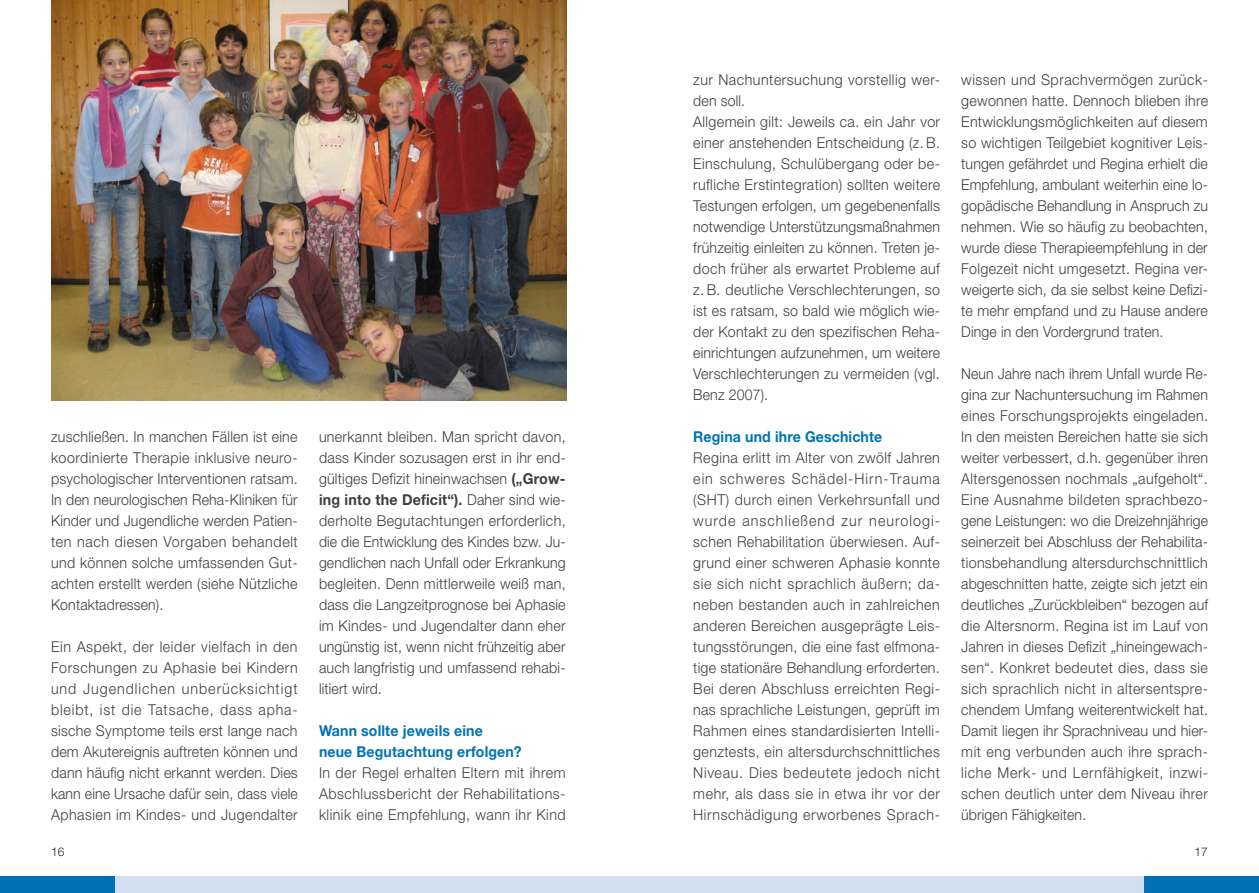
<style>
.page{position:relative;width:1259px;height:893px;background:#fff}
.page>*{position:absolute;margin:0;border:0;box-sizing:border-box;transform-origin:0 0}
.t1{font:300 15px/21px "Helvetica Neue";letter-spacing:.02em;color:#3e3e3f;text-align:justify;scale:.95 1}
.t2{font:300 15px/21px "Helvetica Neue";letter-spacing:.02em;color:#3e3e3f;text-align:justify;scale:.93 1}
.t3{font:700 15px/21px "Helvetica Neue";letter-spacing:.01em;color:#0072b4;scale:.94 1}
.t4{font:300 12px "Helvetica Neue";color:#231f20}
.s1{font-weight:700}
</style>
<div class="page">
<img style="left:51px;top:0;width:516px;height:401px">
<div style="left:0;top:876px;width:1259px;height:17px;background:#d1dff0"></div>
<div style="left:1144px;top:876px;width:115px;height:17px;background:#0072b4"></div>
<div style="left:0;top:876px;width:115px;height:17px;background:#0072b4"></div>
<p class="t1" style="left:51px;top:426px;width:261px">zuschließen. In manchen Fällen ist eine koordinierte Therapie inklusive neuro&shy;psychologischer Interventionen ratsam.<br>In den neurologischen Reha-Kliniken für Kinder und Jugendliche werden Patien&shy;ten nach diesen Vorgaben behandelt und können solche umfassenden Gut&shy;achten erstellt werden (siehe Nützliche Kontaktadressen).</p>
<p class="t1" style="left:51px;top:636px;width:261px">Ein Aspekt, der leider vielfach in den Forschungen zu Aphasie bei Kindern und Jugendlichen unberücksichtigt bleibt, ist die Tatsache, dass apha&shy;sische Symptome teils erst lange nach dem Akutereignis auftreten können und dann häufig nicht erkannt werden. Dies kann eine Ursache dafür sein, dass viele Aphasien im Kindes- und Jugendalter</p>
<p class="t1" style="left:319px;top:426px;width:261px">unerkannt bleiben. Man spricht davon, dass Kinder sozusagen erst in ihr end&shy;gültiges Defizit hineinwachsen <span class="s1">(„Grow&shy;ing into the Deficit“).</span> Daher sind wie&shy;derholte Begutachtungen erforderlich, die die Entwicklung des Kindes bzw. Ju&shy;gendlichen nach Unfall oder Erkrankung begleiten. Denn mittlerweile weiß man, dass die Langzeitprognose bei Aphasie im Kindes- und Jugendalter dann eher ungünstig ist, wenn nicht frühzeitig aber auch langfristig und umfassend rehabi&shy;litiert wird.</p>
<p class="t3" style="left:319px;top:720px;width:217px">Wann sollte jeweils eine<br>neue Begutachtung erfolgen?</p>
<p class="t1" style="left:319px;top:762px;width:261px">In der Regel erhalten Eltern mit ihrem Abschlussbericht der Rehabilitations&shy;klinik eine Empfehlung, wann ihr Kind</p>
<p class="t1" style="left:693px;top:69px;width:261px;text-align:left">zur Nachuntersuchung vorstellig wer&shy;den soll.<br>Allgemein gilt: Jeweils ca. ein Jahr vor einer anstehenden Entscheidung (z. B .<br>Einschulung, Schulübergang oder be&shy;rufliche Erstintegration) sollten weitere Testungen erfolgen, um gegebenenfalls notwendige Unterstützungsmaßnahmen frühzeitig einleiten zu können. Treten je&shy;doch früher als erwartet Probleme auf z. B . deutliche Verschlechterungen, so ist es ratsam, so bald wie möglich wie&shy;der Kontakt zu den spezifischen Reha&shy;einrichtungen aufzunehmen, um weitere Verschlechterungen zu vermeiden (vgl.<br>Benz 2007).</p>
<p class="t3" style="left:693px;top:426px;width:203px">Regina und ihre Geschichte</p>
<p class="t1" style="left:693px;top:447px;width:261px">Regina erlitt im Alter von zwölf Jahren ein schweres Schädel-Hirn-Trauma (SHT) durch einen Verkehrsunfall und wurde anschließend zur neurologi&shy;schen Rehabilitation überwiesen. Auf&shy;grund einer schweren Aphasie konnte sie sich nicht sprachlich äußern; da&shy;neben bestanden auch in zahlreichen anderen Bereichen ausgeprägte Leis&shy;tungsstörungen, die eine fast elfmona&shy;tige stationäre Behandlung erforderten.<br>Bei deren Abschluss erreichten Regi&shy;nas sprachliche Leistungen, geprüft im Rahmen eines standardisierten Intelli&shy;genztests, ein altersdurchschnittliches Niveau. Dies bedeutete jedoch nicht mehr, als dass sie in etwa ihr vor der Hirnschädigung erworbenes Sprach-</p>
<p class="t1" style="left:961px;top:69px;width:261px">wissen und Sprachvermögen zurück&shy;gewonnen hatte. Dennoch blieben ihre Entwicklungsmöglichkeiten auf diesem so wichtigen Teilgebiet kognitiver Leis&shy;tungen gefährdet und Regina erhielt die Empfehlung, ambulant weiterhin eine lo&shy;gopädische Behandlung in Anspruch zu nehmen. Wie so häufig zu beobachten, wurde diese Therapieempfehlung in der Folgezeit nicht umgesetzt. Regina ver&shy;weigerte sich, da sie selbst keine Defizi&shy;te mehr empfand und zu Hause andere Dinge in den Vordergrund traten.</p>
<p class="t2" style="left:961px;top:363px;width:267px">Neun Jahre nach ihrem Unfall wurde Re&shy;gina zur Nachuntersuchung im Rahmen eines Forschungsprojekts eingeladen.<br>In den meisten Bereichen hatte sie sich weiter verbessert, d.h. gegenüber ihren Altersgenossen nochmals „aufgeholt“.<br>Eine Ausnahme bildeten sprachbezo&shy;gene Leistungen: wo die Dreizehnjährige seinerzeit bei Abschluss der Rehabilita&shy;tionsbehandlung altersdurchschnittlich abgeschnitten hatte, zeigte sich jetzt ein deutliches „Zurückbleiben“ bezogen auf die Altersnorm. Regina ist im Lauf von Jahren in dieses Defizit „hineingewach&shy;sen“. Konkret bedeutet dies, dass sie sich sprachlich nicht in altersentspre&shy;chendem Umfang weiterentwickelt hat.<br>Damit liegen ihr Sprachniveau und hier&shy;mit eng verbunden auch ihre sprach&shy;liche Merk- und Lernfähigkeit, inzwi&shy;schen deutlich unter dem Niveau ihrer übrigen Fähigkeiten.</p>
<p class="t4" style="left:51px;top:844px;width:15px">16</p>
<p class="t4" style="left:1194px;top:844px;width:15px">17</p>
</div>
